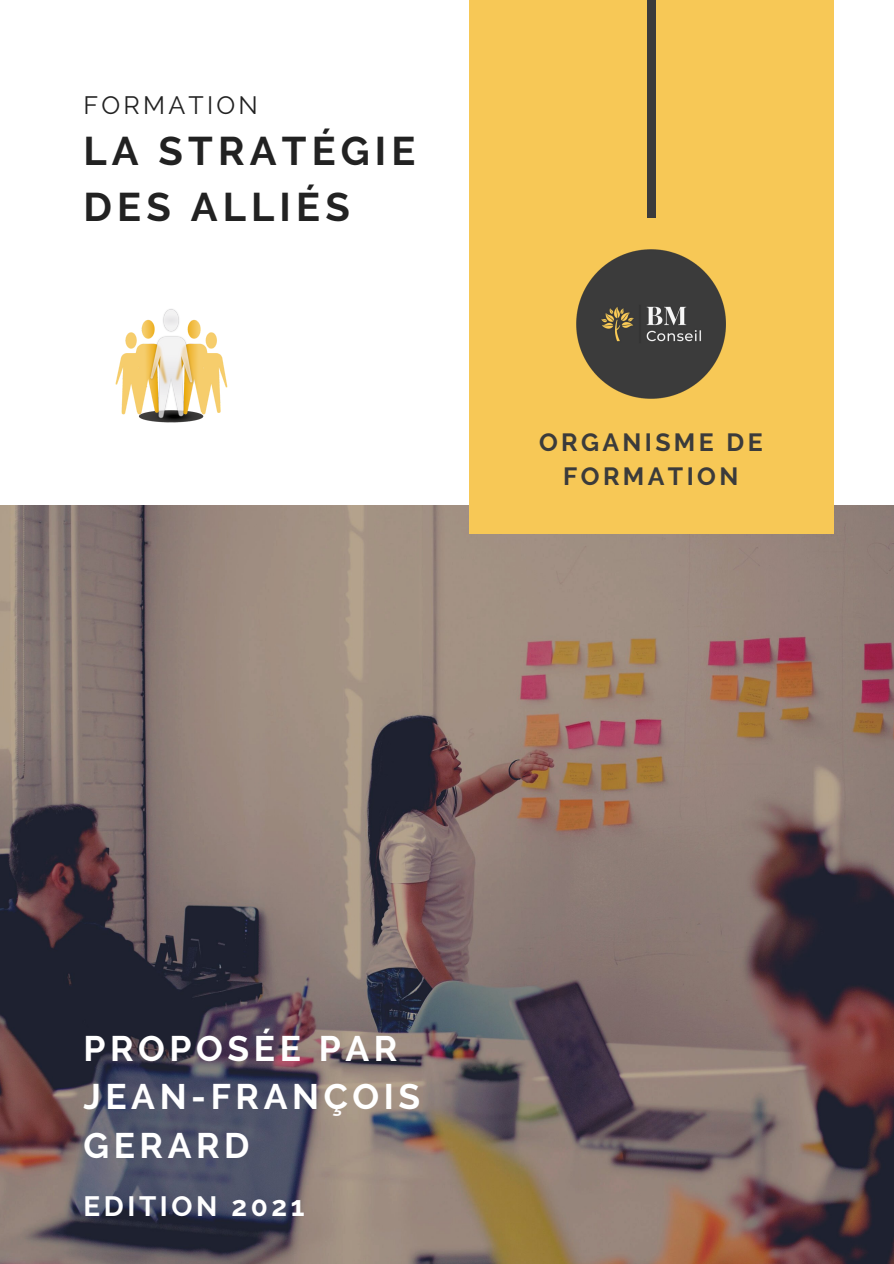
<style>
.page{position:relative;width:894px;height:1264px;background:#fff}
.page>*{position:absolute;margin:0;border:0;box-sizing:border-box;transform-origin:0 0}
.t1{font:700 39.9px/55.2px "Raleway";letter-spacing:.13em;color:#222}
.t2{font:700 35.4px/48.4px "Raleway";letter-spacing:.13em;color:#fff}
.t3{font:700 27.9px "Raleway";letter-spacing:.13em;color:#fff}
.t4{font:25.05px "Raleway";letter-spacing:.13em;color:#222}
.t5{font:700 24.9px/33.8px "Raleway";letter-spacing:.135em;color:#3b3b3b;text-align:center}
</style>
<div class="page">
<img style="left:0;top:505px;width:893px;height:758px">
<div style="left:469px;top:0;width:364px;height:534px;background:#f7c856"></div>
<div style="left:647px;top:0;width:8px;height:218px;background:#3b3b3b"></div>
<img style="left:576px;top:249px;width:149px;height:149px">
<img style="left:115px;top:309px;width:113px;height:114px">
<p class="t4" style="left:83px;top:90px;width:176px">FORMATION</p>
<p class="t1" style="left:83px;top:124px;width:333px">LA STRATÉGIE<br>DES ALLIÉS</p>
<p class="t5" style="left:539px;top:425px;width:225px">ORGANISME DE<br>FORMATION</p>
<p class="t2" style="left:83px;top:1023px;width:315px">PROPOSÉE PAR</p>
<p class="t2" style="left:83px;top:1072px;width:338px">JEAN-FRANÇOIS<br>GERARD</p>
<p class="t3" style="left:83px;top:1189px;width:222px">EDITION 2021</p>
</div>
